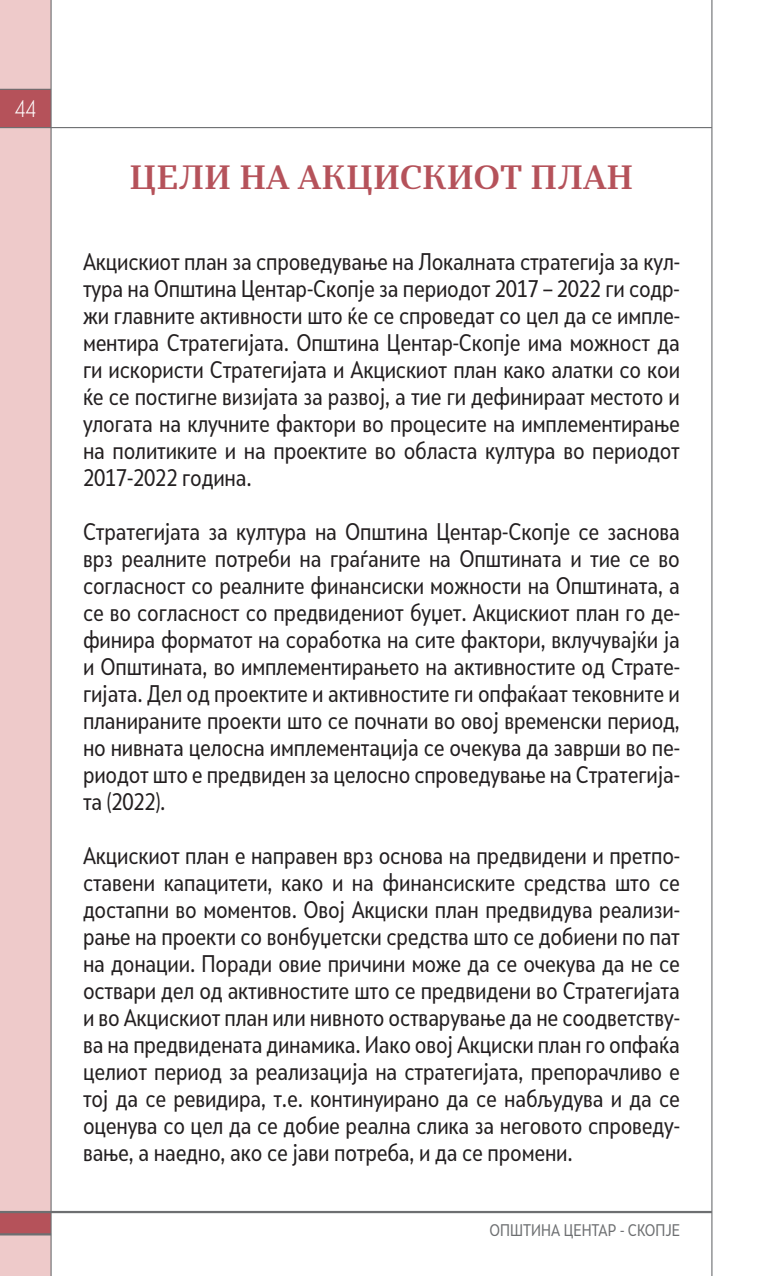
<style>
.page{position:relative;width:763px;height:1276px;background:#fff}
.page>*{position:absolute;margin:0;border:0;box-sizing:border-box;transform-origin:0 0}
.t1{font:700 31.5px "Skola Serif";color:#b5525a}
.t2{font:22.5px/27px "Skola Sans Cn";letter-spacing:-.01em;color:#231f20;text-align:justify}
.t3{font:300 22.5px "Skola Sans Cn";color:#fff}
.t4{font:15.75px "Skola Sans Cn";color:#6d6f71}
</style>
<div class="page">
<div style="left:0;top:0;width:51px;height:1276px;background:#eecaca"></div>
<div style="left:0;top:1211px;width:51px;height:23px;background:#b5525a"></div>
<div style="left:0;top:89px;width:51px;height:39px;background:#b5525a"></div>
<hr style="left:50px;top:0;width:2px;height:1276px;background:#6d6f71">
<hr style="left:711px;top:0;width:1px;height:1276px;background:#6d6f71">
<hr style="left:0;top:127px;width:711px;height:1px;background:#6d6f71">
<hr style="left:0;top:89px;width:51px;height:1px;background:#6d6f71">
<hr style="left:0;top:1211px;width:711px;height:2px;background:#6d6f71">
<hr style="left:0;top:1233px;width:51px;height:2px;background:#6d6f71">
<p class="t3" style="left:14px;top:95px;width:23px">44</p>
<h1 class="t1" style="left:129px;top:159px;width:505px">ЦЕЛИ НА АКЦИСКИОТ ПЛАН</h1>
<p class="t2" style="left:83px;top:248px;width:598px">Акцискиот план за спроведување на Локалната стратегија за кул&shy;тура на Општина Центар-Скопје за периодот 2017 – 2022 ги содр&shy;жи главните активности што ќе се спроведат со цел да се импле&shy;ментира Стратегијата. Општина Центар-Скопје има можност да ги искористи Стратегијата и Акцискиот план како алатки со кои ќе се постигне визијата за развој, а тие ги дефинираат местото и улогата на клучните фактори во процесите на имплементирање на политиките и на проектите во областа култура во периодот 2017-2022 година.</p>
<p class="t2" style="left:83px;top:518px;width:598px">Стратегијата за култура на Општина Центар-Скопје се заснова врз реалните потреби на граѓаните на Општината и тие се во согласност со реалните финансиски можности на Општината, а се во согласност со предвидениот буџет. Акцискиот план го де&shy;финира форматот на соработка на сите фактори, вклучувајќи ја и Општината, во имплементирањето на активностите од Страте&shy;гијата. Дел од проектите и активностите ги опфаќаат тековните и планираните проекти што се почнати во овој временски период, но нивната целосна имплементација се очекува да заврши во пе&shy;риодот што е предвиден за целосно спроведување на Стратегија&shy;та (2022).</p>
<p class="t2" style="left:83px;top:842px;width:598px">Акцискиот план е направен врз основа на предвидени и претпо&shy;ставени капацитети, како и на финансиските средства што се достапни во моментов. Овој Акциски план предвидува реализи&shy;рање на проекти со вонбуџетски средства што се добиени по пат на донации. Поради овие причини може да се очекува да не се оствари дел од активностите што се предвидени во Стратегијата и во Акцискиот план или нивното остварување да не соодветству&shy;ва на предвидената динамика. Иако овој Акциски план го опфаќа целиот период за реализација на стратегијата, препорачливо е тој да се ревидира, т.е. континуирано да се набљудува и да се оценува со цел да се добие реална слика за неговото спроведу&shy;вање, а наедно, ако се јави потреба, и да се промени.</p>
<p class="t4" style="left:489px;top:1220px;width:192px">ОПШТИНА ЦЕНТАР - СКОПЈЕ</p>
</div>
